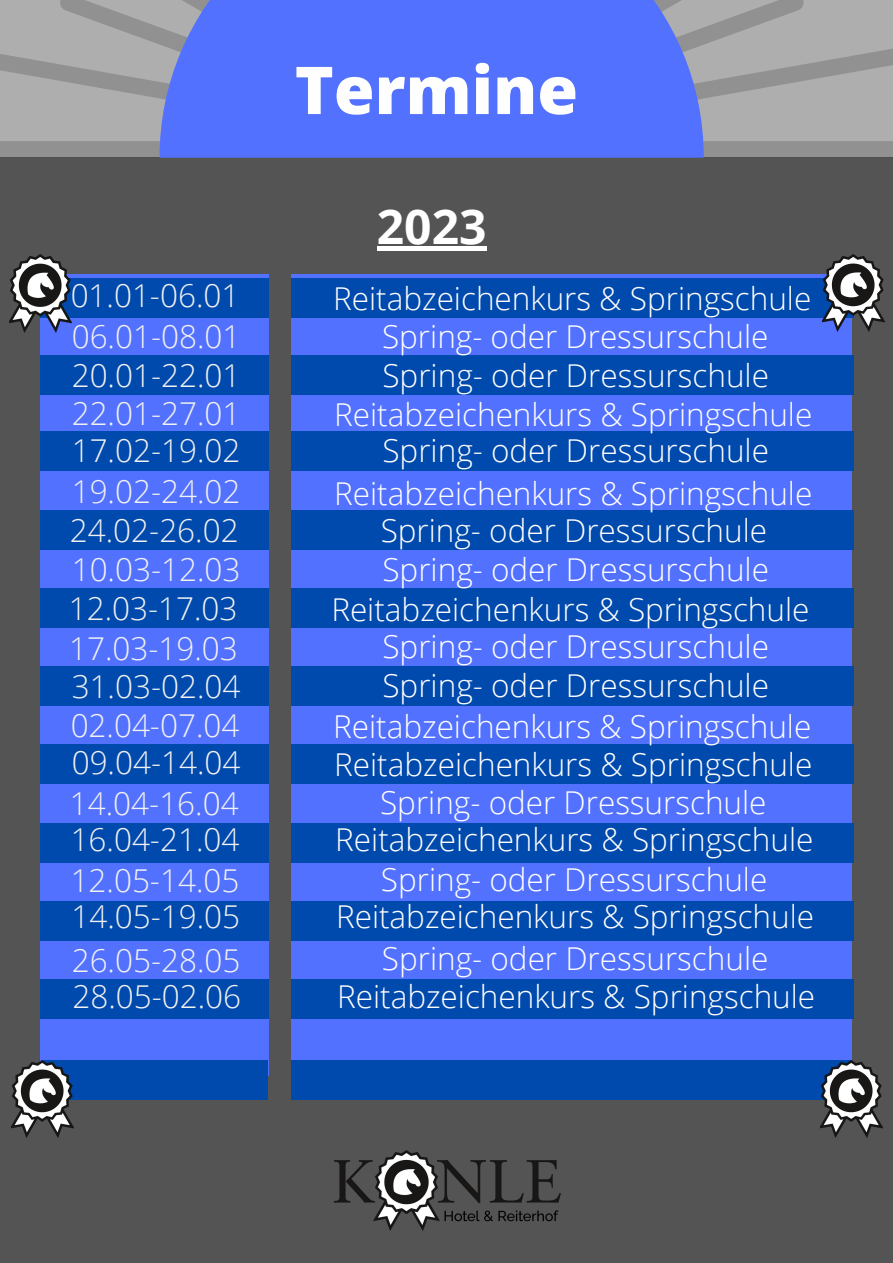
<style>
.page{position:relative;width:893px;height:1263px;background:#545454}
.page>*{position:absolute;margin:0;border:0;box-sizing:border-box;transform-origin:0 0}
.t1{font:800 66px "Open Sans";color:#fefefe}
.t2{font:700 48px "Open Sans";color:#fff}
.t3{font:300 31.5px "Open Sans";color:#fefefe}
.t4{font:300 31.5px "Open Sans";color:#f1f1f1}
</style>
<div class="page">
<img style="left:334px;top:1150px;width:226px;height:80px">
<div style="left:0;top:0;width:893px;height:156px;background:#aeaeae"></div>
<div style="left:0;top:141px;width:160px;height:16px;background:#919191"></div>
<svg style="left:0;top:0;width:160px;height:99px"></svg>
<div style="left:704px;top:141px;width:189px;height:16px;background:#919191"></div>
<svg style="left:704px;top:0;width:189px;height:98px"></svg>
<div style="left:160px;top:0;width:544px;height:158px;background:#5271ff"></div>
<div style="left:41px;top:274px;width:227px;height:802px;background:#5271ff"></div>
<div style="left:291px;top:274px;width:560px;height:802px;background:#5271ff"></div>
<div style="left:291px;top:355px;width:562px;height:39px;background:#004aad"></div>
<div style="left:41px;top:279px;width:227px;height:39px;background:#004aad"></div>
<div style="left:291px;top:279px;width:562px;height:39px;background:#004aad"></div>
<div style="left:41px;top:355px;width:227px;height:39px;background:#004aad"></div>
<div style="left:41px;top:432px;width:227px;height:39px;background:#004aad"></div>
<div style="left:291px;top:432px;width:562px;height:39px;background:#004aad"></div>
<div style="left:291px;top:510px;width:562px;height:39px;background:#004aad"></div>
<div style="left:291px;top:588px;width:562px;height:39px;background:#004aad"></div>
<div style="left:291px;top:667px;width:562px;height:39px;background:#004aad"></div>
<div style="left:291px;top:745px;width:562px;height:39px;background:#004aad"></div>
<div style="left:291px;top:823px;width:562px;height:39px;background:#004aad"></div>
<div style="left:291px;top:901px;width:562px;height:39px;background:#004aad"></div>
<div style="left:291px;top:980px;width:562px;height:39px;background:#004aad"></div>
<div style="left:41px;top:510px;width:227px;height:39px;background:#004aad"></div>
<div style="left:41px;top:588px;width:227px;height:39px;background:#004aad"></div>
<div style="left:41px;top:667px;width:227px;height:39px;background:#004aad"></div>
<div style="left:41px;top:745px;width:227px;height:39px;background:#004aad"></div>
<div style="left:41px;top:823px;width:227px;height:39px;background:#004aad"></div>
<div style="left:41px;top:901px;width:227px;height:39px;background:#004aad"></div>
<div style="left:41px;top:980px;width:227px;height:39px;background:#004aad"></div>
<img style="left:10px;top:255px;width:62px;height:77px">
<img style="left:822px;top:254px;width:62px;height:77px">
<div style="left:43px;top:1060px;width:224px;height:39px;background:#004aad"></div>
<img style="left:12px;top:1060px;width:61px;height:78px">
<div style="left:291px;top:1060px;width:561px;height:39px;background:#004aad"></div>
<img style="left:821px;top:1060px;width:61px;height:78px">
<hr style="left:377px;top:247px;width:109px;height:4px;background:#fff">
<h1 class="t1" style="left:295px;top:44px;width:285px">Termine</h1>
<h2 class="t2" style="left:377px;top:193px;width:111px">2023</h2>
<p class="t4" style="left:71px;top:273px;width:170px">01.01-06.01</p>
<p class="t3" style="left:333px;top:276px;width:479px">Reitabzeichenkurs &amp; Springschule</p>
<p class="t4" style="left:72px;top:314px;width:170px">06.01-08.01</p>
<p class="t3" style="left:382px;top:314px;width:388px">Spring- oder Dressurschule</p>
<p class="t4" style="left:72px;top:354px;width:170px">20.01-22.01</p>
<p class="t3" style="left:382px;top:354px;width:388px">Spring- oder Dressurschule</p>
<p class="t4" style="left:72px;top:391px;width:170px">22.01-27.01</p>
<p class="t3" style="left:334px;top:392px;width:479px">Reitabzeichenkurs &amp; Springschule</p>
<p class="t4" style="left:72px;top:429px;width:170px">17.02-19.02</p>
<p class="t3" style="left:382px;top:429px;width:388px">Spring- oder Dressurschule</p>
<p class="t4" style="left:72px;top:470px;width:170px">19.02-24.02</p>
<p class="t3" style="left:334px;top:471px;width:479px">Reitabzeichenkurs &amp; Springschule</p>
<p class="t4" style="left:70px;top:508px;width:170px">24.02-26.02</p>
<p class="t3" style="left:381px;top:508px;width:388px">Spring- oder Dressurschule</p>
<p class="t4" style="left:72px;top:547px;width:170px">10.03-12.03</p>
<p class="t3" style="left:382px;top:547px;width:388px">Spring- oder Dressurschule</p>
<p class="t4" style="left:69px;top:586px;width:170px">12.03-17.03</p>
<p class="t3" style="left:331px;top:587px;width:479px">Reitabzeichenkurs &amp; Springschule</p>
<p class="t4" style="left:69px;top:626px;width:170px">17.03-19.03</p>
<p class="t3" style="left:382px;top:625px;width:388px">Spring- oder Dressurschule</p>
<p class="t4" style="left:72px;top:665px;width:170px">31.03-02.04</p>
<p class="t3" style="left:382px;top:663px;width:388px">Spring- oder Dressurschule</p>
<p class="t4" style="left:71px;top:703px;width:170px">02.04-07.04</p>
<p class="t3" style="left:333px;top:705px;width:479px">Reitabzeichenkurs &amp; Springschule</p>
<p class="t4" style="left:72px;top:740px;width:170px">09.04-14.04</p>
<p class="t3" style="left:334px;top:742px;width:479px">Reitabzeichenkurs &amp; Springschule</p>
<p class="t4" style="left:70px;top:781px;width:170px">14.04-16.04</p>
<p class="t3" style="left:380px;top:780px;width:388px">Spring- oder Dressurschule</p>
<p class="t4" style="left:71px;top:818px;width:170px">16.04-21.04</p>
<p class="t3" style="left:335px;top:817px;width:479px">Reitabzeichenkurs &amp; Springschule</p>
<p class="t4" style="left:71px;top:858px;width:170px">12.05-14.05</p>
<p class="t3" style="left:381px;top:857px;width:388px">Spring- oder Dressurschule</p>
<p class="t4" style="left:71px;top:894px;width:170px">14.05-19.05</p>
<p class="t3" style="left:336px;top:894px;width:479px">Reitabzeichenkurs &amp; Springschule</p>
<p class="t4" style="left:72px;top:938px;width:170px">26.05-28.05</p>
<p class="t3" style="left:382px;top:937px;width:388px">Spring- oder Dressurschule</p>
<p class="t4" style="left:72px;top:974px;width:170px">28.05-02.06</p>
<p class="t3" style="left:337px;top:974px;width:479px">Reitabzeichenkurs &amp; Springschule</p>
</div>
